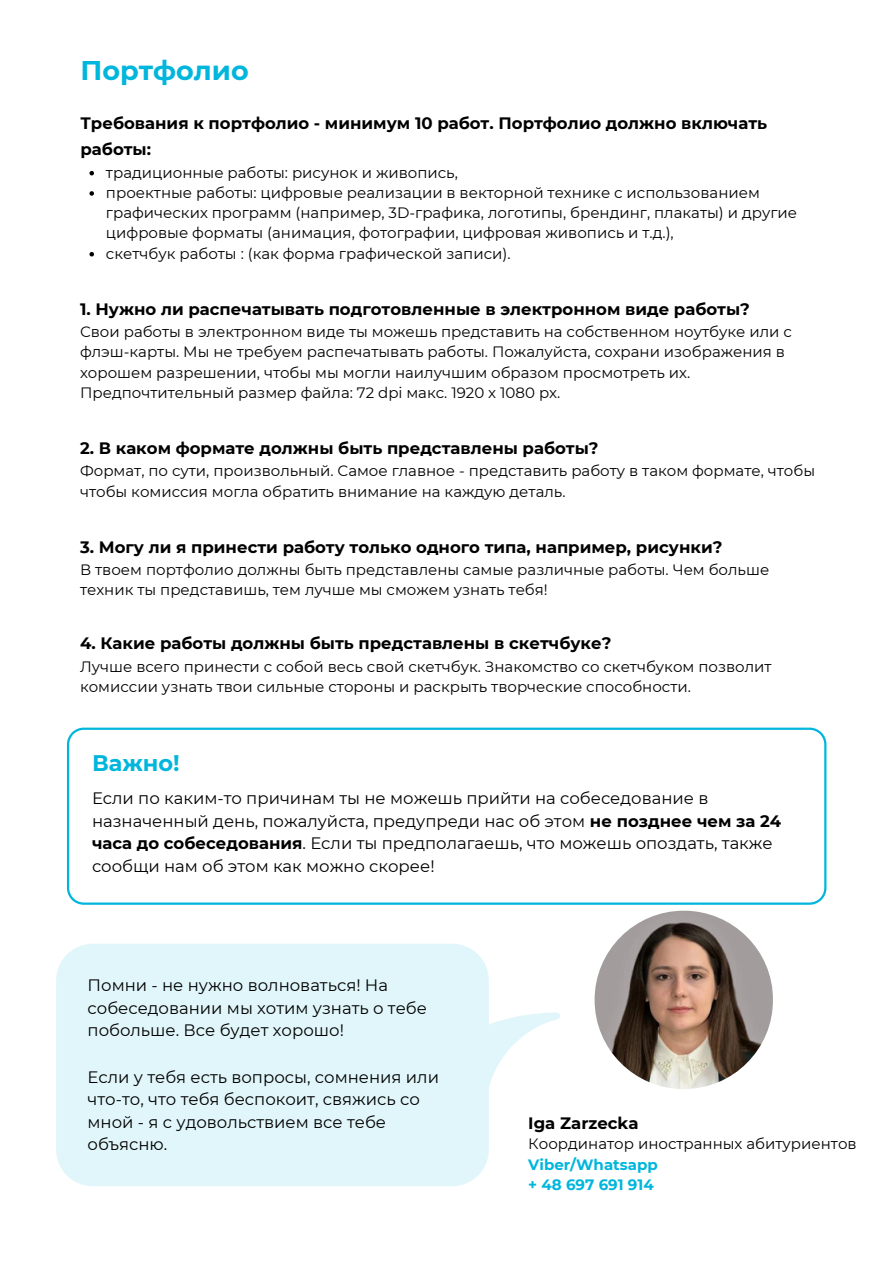
<style>
.page{position:relative;width:893px;height:1264px;background:#fff}
.page>*{position:absolute;margin:0;border:0;box-sizing:border-box;transform-origin:0 0}
.t1{font:700 27px "Montserrat";color:#00b6dc}
.t2{font:700 22.5px "Montserrat";color:#00b6dc}
.t3{font:16.5px/22.5px "Montserrat";color:#000}
.t4{font:700 16.5px/25.8px "Montserrat";color:#000}
.t5{font:15px/20.2px "Montserrat";color:#000}
.t6{font:700 15px "Montserrat";color:#00b6dc}
.s1{font-weight:700}
</style>
<div class="page">
<svg style="left:67px;top:727px;width:759px;height:177px"></svg>
<svg style="left:56px;top:944px;width:504px;height:242px;fill:#e1f6fa"></svg>
<svg style="left:58px;top:945px;width:500px;height:239px;background:#e4f7fa"></svg>
<img style="left:594px;top:910px;width:179px;height:179px;border-radius:50%">
<svg style="left:89px;top:171px;width:5px;height:4px"></svg>
<svg style="left:89px;top:191px;width:5px;height:5px"></svg>
<svg style="left:89px;top:252px;width:5px;height:4px"></svg>
<p class="t1" style="left:80px;top:54px;width:170px">Портфолио</p>
<p class="t4" style="left:80px;top:110px;width:688px">Требования к портфолио - минимум 10 работ. Портфолио должно включать работы:</p>
<p class="t5" style="left:106px;top:162px;width:353px">традиционные работы: рисунок и живопись,</p>
<p class="t5" style="left:106px;top:182px;width:692px">проектные работы: цифровые реализации в векторной технике с использованием графических программ (например, 3D-графика, логотипы, брендинг, плакаты) и другие цифровые форматы (анимация, фотографии, цифровая живопись и т.д.),</p>
<p class="t5" style="left:106px;top:243px;width:406px">скетчбук работы : (как форма графической записи).</p>
<p class="t4" style="left:80px;top:296px;width:671px">1. Нужно ли распечатывать подготовленные в электронном виде работы?</p>
<p class="t5" style="left:80px;top:321px;width:713px">Свои работы в электронном виде ты можешь представить на собственном ноутбуке или с флэш-карты. Мы не требуем распечатывать работы. Пожалуйста, сохрани изображения в хорошем разрешении, чтобы мы могли наилучшим образом просмотреть их.<br>Предпочтительный размер файла: 72 dpi макс. 1920 x 1080 px.</p>
<p class="t4" style="left:80px;top:435px;width:520px">2. В каком формате должны быть представлены работы?</p>
<p class="t5" style="left:80px;top:461px;width:736px">Формат, по сути, произвольный. Самое главное - представить работу в таком формате, чтобы чтобы комиссия могла обратить внимание на каждую деталь.</p>
<p class="t4" style="left:80px;top:533px;width:644px">3. Могу ли я принести работу только одного типа, например, рисунки?</p>
<p class="t5" style="left:80px;top:559px;width:690px">В твоем портфолио должны быть представлены самые различные работы. Чем больше техник ты представишь, тем лучше мы сможем узнать тебя!</p>
<p class="t4" style="left:80px;top:630px;width:533px">4. Какие работы должны быть представлены в скетчбуке?</p>
<p class="t5" style="left:80px;top:656px;width:693px">Лучше всего принести с собой весь свой скетчбук. Знакомство со скетчбуком позволит комиссии узнать твои сильные стороны и раскрыть творческие способности.</p>
<p class="t2" style="left:92px;top:748px;width:89px">Важно!</p>
<p class="t3" style="left:92px;top:787px;width:690px">Если по каким-то причинам ты не можешь прийти на собеседование в назначенный день, пожалуйста, предупреди нас об этом <span class="s1">не позднее чем за 24 часа до собеседования</span>. Если ты предполагаешь, что можешь опоздать, также сообщи нам об этом как можно скорее!</p>
<p class="t3" style="left:88px;top:973px;width:341px">Помни - не нужно волноваться! На собеседовании мы хотим узнать о тебе побольше. Все будет хорошо!</p>
<p class="t3" style="left:88px;top:1065px;width:353px">Если у тебя есть вопросы, сомнения или что-то, что тебя беспокоит, свяжись со мной - я с удовольствием все тебе объясню.</p>
<p class="t4" style="left:528px;top:1110px;width:112px">Iga Zarzecka</p>
<p class="t5" style="left:528px;top:1133px;width:330px">Координатор иностранных абитуриентов</p>
<p class="t6" style="left:528px;top:1155px;width:131px">Viber/Whatsapp</p>
<p class="t6" style="left:528px;top:1175px;width:127px">+ 48 697 691 914</p>
</div>
